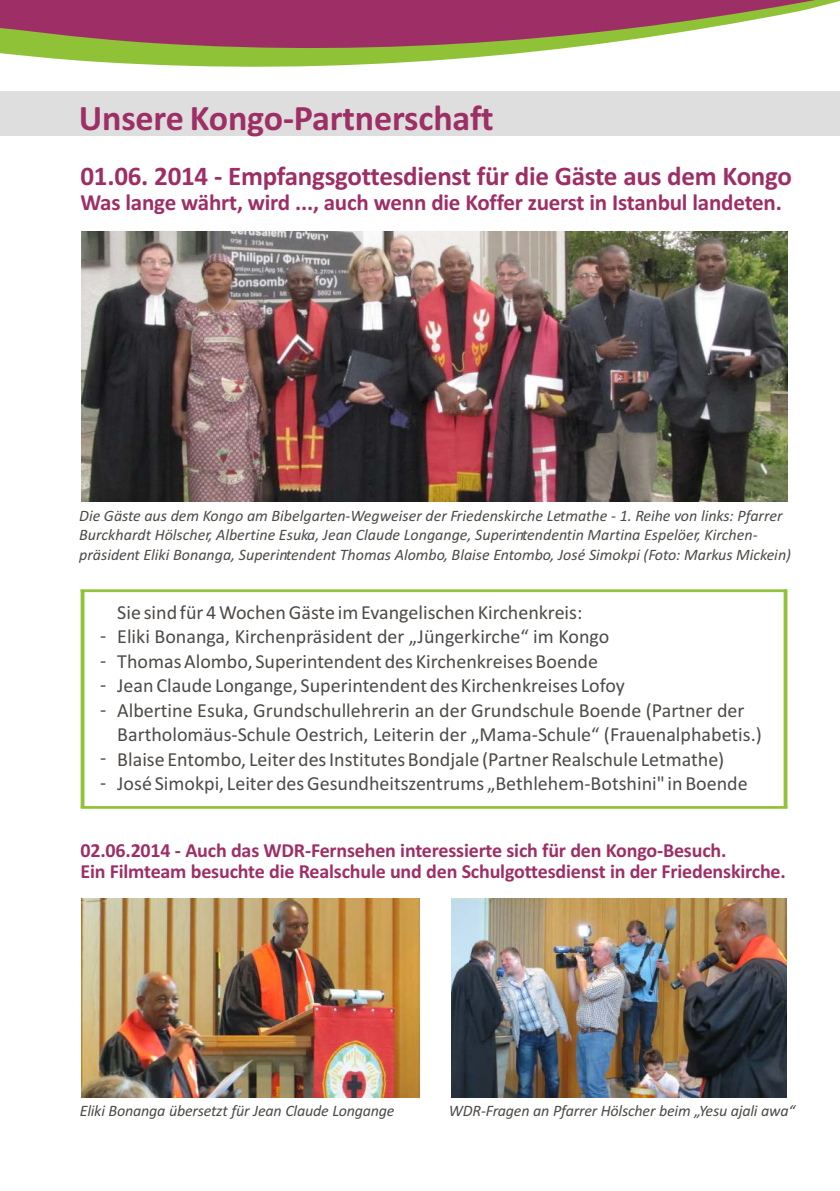
<style>
.page{position:relative;width:840px;height:1191px;background:#fff}
.page>*{position:absolute;margin:0;border:0;box-sizing:border-box;transform-origin:0 0}
.t1{font:700 36px "Calibri";letter-spacing:-.005em;color:#9e2e66}
.t2{font:700 27px "Calibri";letter-spacing:-.01em;color:#9e2e66}
.t3{font:700 23px "Calibri";letter-spacing:-.01em;color:#9e2e66}
.t4{font:20px/24.4px "Calibri";color:#4d4a47}
.t5{font:700 20px/21px "Calibri";letter-spacing:-.01em;color:#9e2e66}
.t6{font:italic 16px/19.6px "Calibri";color:#4d4a47}
</style>
<div class="page">
<div style="left:0;top:91px;width:839px;height:45px;background:#dedede"></div>
<svg style="left:49px;top:58px;width:416px;height:9px;fill:#8fc236"></svg>
<svg style="left:0;top:0;width:839px;height:58px;fill:#9e2e66"></svg>
<img style="left:81px;top:898px;width:338px;height:199px">
<img style="left:451px;top:898px;width:335px;height:200px">
<img style="left:81px;top:232px;width:705px;height:269px">
<svg style="left:81px;top:589px;width:706px;height:219px"></svg>
<h1 class="t1" style="left:79px;top:103px;width:416px">Unsere Kongo-Partnerschaft</h1>
<h2 class="t2" style="left:80px;top:164px;width:712px">01.06. 2014 - Empfangsgottesdienst für die Gäste aus dem Kongo</h2>
<p class="t3" style="left:80px;top:192px;width:702px">Was lange währt, wird ..., auch wenn die Koffer zuerst in Istanbul landeten.</p>
<p class="t6" style="left:79px;top:507px;width:713px">Die Gäste aus dem Kongo am Bibelgarten-Wegweiser der Friedenskirche Letmathe - 1. Reihe von links: Pfarrer<br>Burckhardt Hölscher, Albertine Esuka, Jean Claude Longange, Superintendentin Martina Espelöer, Kirchen&shy;präsident Eliki Bonanga, Superintendent Thomas Alombo, Blaise Entombo, José Simokpi (Foto: Markus Mickein)</p>
<p class="t4" style="left:100px;top:625px;width:8px;text-align:justify">- - - -</p>
<p class="t4" style="left:100px;top:747px;width:8px">- -</p>
<p class="t4" style="left:117px;top:602px;width:645px">Sie sind für 4 Wochen Gäste im Evangelischen Kirchenkreis:<br>Eliki Bonanga, Kirchenpräsident der „Jüngerkirche“ im Kongo<br>Thomas Alombo, Superintendent des Kirchenkreises Boende<br>Jean Claude Longange, Superintendent des Kirchenkreises Lofoy<br>Albertine Esuka, Grundschullehrerin an der Grundschule Boende (Partner der Bartholomäus-Schule Oestrich, Leiterin der „Mama-Schule“ (Frauenalphabetis.)<br>Blaise Entombo, Leiter des Institutes Bondjale (Partner Realschule Letmathe)<br>José Simokpi, Leiter des Gesundheitszentrums „Bethlehem-Botshini" in Boende</p>
<p class="t5" style="left:80px;top:841px;width:706px">02.06.2014 - Auch das WDR-Fernsehen interessierte sich für den Kongo-Besuch.<br>Ein Filmteam besuchte die Realschule und den Schulgottesdienst in der Friedenskirche.</p>
<p class="t6" style="left:80px;top:1102px;width:316px">Eliki Bonanga übersetzt für Jean Claude Longange</p>
<p class="t6" style="left:448px;top:1102px;width:347px">WDR-Fragen an Pfarrer Hölscher beim „Yesu ajali awa“</p>
</div>
